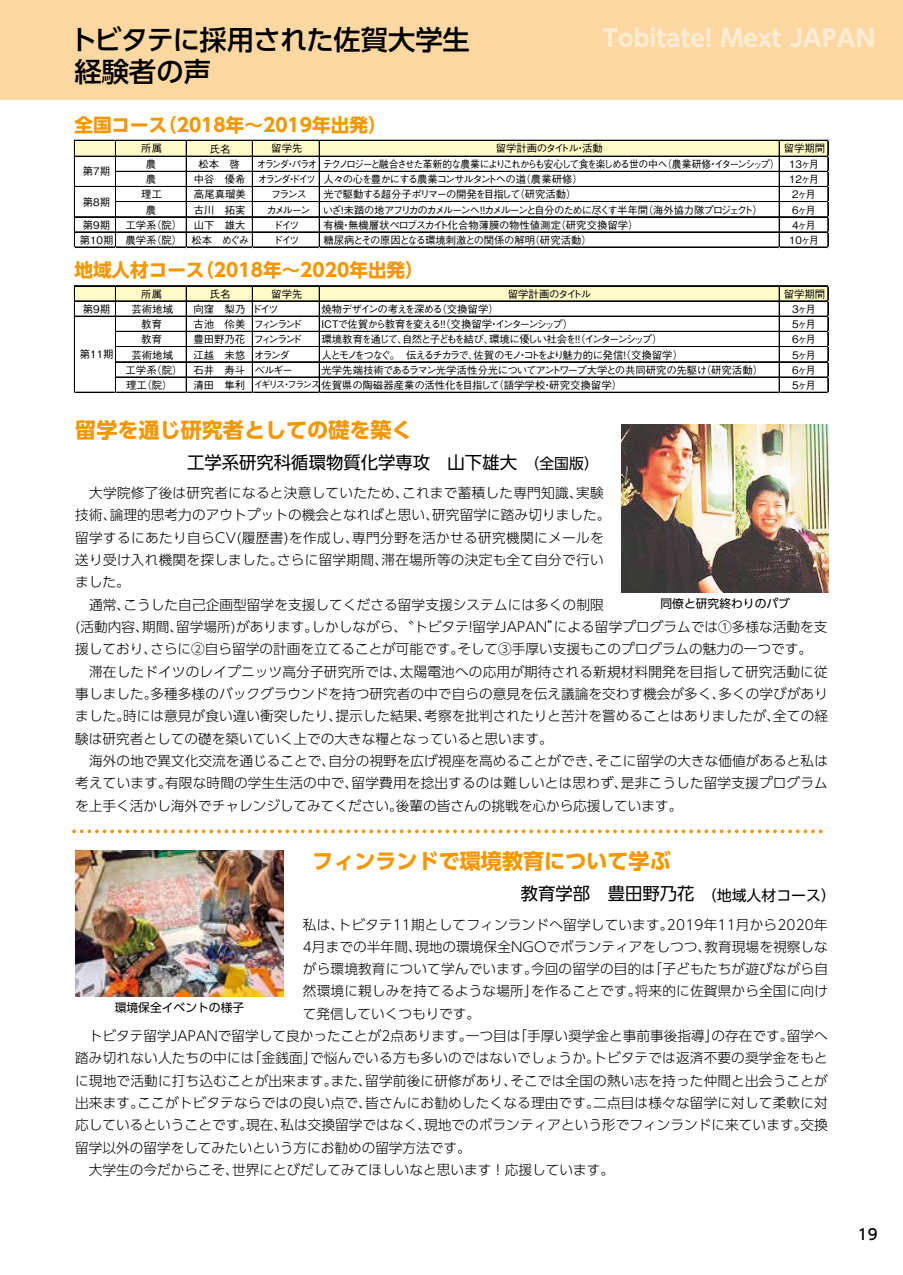
<style>
.page{position:relative;width:903px;height:1275px;background:#fff}
.page>*{position:absolute;margin:0;border:0;box-sizing:border-box;transform-origin:0 0}
.t1{font:500 27.3px/32.2px "UD Shin Go Pro";letter-spacing:-.005em;color:#000}
.t2{font:700 23.62px "UD Shin Go Pro";color:#feecd2}
.t3{font:700 21px "UD Shin Go Pro";color:#f39700}
.t4{font:700 18.55px "UD Shin Go Pro";color:#f39700}
.t5{font:17.32px "UD Shin Go Pro";color:#000}
.t6{font:500 14.88px "UD Shin Go Pro";color:#000}
.t7{font:300 13.65px/22.4px "UD Shin Go Pro";letter-spacing:.005em;color:#000}
.t8{font:11.72px "UD Shin Go Pro";color:#000}
.t9{font:500 10.33px "Gothic BBB Pr 6";letter-spacing:-.08em;color:#000}
.t10{font:500 10.33px "Gothic BBB Pr 6";color:#000}
.t11{font:500 10.33px "Gothic BBB Pr 6";letter-spacing:-.03em;color:#000}
.t12{font:500 10.33px "Gothic BBB Pr 6";letter-spacing:-.145em;color:#000;scale:.9 1}
.t13{font:500 10.33px "Gothic BBB Pr 6";letter-spacing:-.12em;color:#000}
.t14{font:500 10.33px "Gothic BBB Pr 6";letter-spacing:-.145em;color:#000}
.t15{font:500 10.33px "Gothic BBB Pr 6";letter-spacing:-.11em;color:#000}
.t16{font:500 10.33px "Gothic BBB Pr 6";letter-spacing:-.14em;color:#000}
.t17{font:500 10.33px "Gothic BBB Pr 6";letter-spacing:-.115em;color:#000}
.t18{font:500 10.33px "Gothic BBB Pr 6";letter-spacing:-.215em;color:#000}
.t19{font:500 10.33px "Gothic BBB Pr 6";letter-spacing:-.155em;color:#000}
.s1{font-size:9.62px}
.s2{font-size:14.88px}
</style>
<div class="page">
<div style="left:0;top:0;width:903px;height:99px;background:#fbd7a1"></div>
<svg style="left:74px;top:829px;width:749px;height:4px"></svg>
<img style="left:621px;top:424px;width:208px;height:169px">
<img style="left:76px;top:851px;width:207px;height:146px">
<div style="left:75px;top:141px;width:753px;height:15px;background:#fffbc7"></div>
<hr style="left:75px;top:140px;width:753px;height:1px;background:#000">
<hr style="left:75px;top:156px;width:753px;height:1px;background:#000">
<hr style="left:116px;top:171px;width:712px;height:1px;background:#000">
<hr style="left:75px;top:186px;width:753px;height:1px;background:#000">
<hr style="left:116px;top:201px;width:712px;height:1px;background:#000">
<hr style="left:116px;top:202px;width:712px;height:1px;background:#000">
<hr style="left:75px;top:216px;width:753px;height:1px;background:#000">
<hr style="left:75px;top:217px;width:753px;height:1px;background:#000">
<hr style="left:75px;top:232px;width:753px;height:1px;background:#000">
<hr style="left:74px;top:140px;width:1px;height:108px;background:#000">
<hr style="left:115px;top:141px;width:1px;height:107px;background:#000">
<hr style="left:186px;top:141px;width:1px;height:107px;background:#000">
<hr style="left:252px;top:141px;width:1px;height:107px;background:#000">
<hr style="left:319px;top:141px;width:1px;height:107px;background:#000">
<hr style="left:779px;top:141px;width:1px;height:107px;background:#000">
<hr style="left:75px;top:247px;width:753px;height:1px;background:#000">
<hr style="left:827px;top:141px;width:1px;height:107px;background:#000">
<hr style="left:828px;top:141px;width:1px;height:107px;background:#000">
<div style="left:75px;top:286px;width:753px;height:16px;background:#fffbc7"></div>
<hr style="left:75px;top:285px;width:753px;height:1px;background:#000">
<hr style="left:75px;top:286px;width:753px;height:1px;background:#000">
<hr style="left:75px;top:301px;width:753px;height:1px;background:#000">
<hr style="left:75px;top:316px;width:753px;height:1px;background:#000">
<hr style="left:116px;top:331px;width:712px;height:1px;background:#000">
<hr style="left:116px;top:346px;width:712px;height:1px;background:#000">
<hr style="left:116px;top:361px;width:712px;height:1px;background:#000">
<hr style="left:116px;top:362px;width:712px;height:1px;background:#000">
<hr style="left:116px;top:377px;width:712px;height:1px;background:#000">
<hr style="left:74px;top:286px;width:1px;height:107px;background:#000">
<hr style="left:115px;top:286px;width:1px;height:107px;background:#000">
<hr style="left:186px;top:286px;width:1px;height:107px;background:#000">
<hr style="left:252px;top:286px;width:1px;height:107px;background:#000">
<hr style="left:319px;top:286px;width:1px;height:107px;background:#000">
<hr style="left:779px;top:286px;width:1px;height:107px;background:#000">
<hr style="left:75px;top:392px;width:753px;height:1px;background:#000">
<hr style="left:827px;top:286px;width:1px;height:107px;background:#000">
<hr style="left:828px;top:286px;width:1px;height:107px;background:#000">
<p class="t1" style="left:70px;top:22px;width:401px">トビタテに採用された佐賀大学生経験者の声</p>
<p class="t2" style="left:602px;top:19px;width:274px">Tobitate! Mext JAPAN</p>
<p class="t4" style="left:74px;top:109px;width:314px">全国コース（2018年～2019年出発）</p>
<p class="t9" style="left:83px;top:163px;width:29px">第7期</p>
<p class="t9" style="left:83px;top:193px;width:29px">第8期</p>
<p class="t9" style="left:141px;top:140px;width:22px">所属</p>
<p class="t9" style="left:210px;top:141px;width:22px">氏名</p>
<p class="t9" style="left:271px;top:140px;width:33px">留学先</p>
<p class="t11" style="left:496px;top:140px;width:109px">留学計画のタイトル・活動</p>
<p class="t9" style="left:784px;top:140px;width:43px">留学期間</p>
<p class="t9" style="left:146px;top:156px;width:12px">農</p>
<p class="t9" style="left:198px;top:156px;width:43px">松本　啓</p>
<p class="t12" style="left:257px;top:156px;width:626px">オランダ・パラオ テクノロジーと融合させた革新的な農業によりこれからも安心して食を楽しめる世の中へ（農業研修・イターンシップ） 13ヶ月</p>
<p class="t9" style="left:146px;top:171px;width:12px">農</p>
<p class="t15" style="left:194px;top:171px;width:390px">中谷　優希 オランダ・ドイツ 人々の心を豊かにする農業コンサルタントへの道（農業研修）</p>
<p class="t9" style="left:789px;top:171px;width:32px">12ヶ月</p>
<p class="t9" style="left:141px;top:186px;width:22px">理工</p>
<p class="t9" style="left:194px;top:186px;width:53px">高尾真瑠美</p>
<p class="t9" style="left:271px;top:186px;width:37px">フランス</p>
<p class="t9" style="left:323px;top:186px;width:255px">光で駆動する超分子ポリマーの開発を目指して（研究活動）</p>
<p class="t9" style="left:792px;top:186px;width:25px">2ヶ月</p>
<p class="t9" style="left:146px;top:201px;width:12px">農</p>
<p class="t9" style="left:194px;top:201px;width:53px">古川　拓実</p>
<p class="t13" style="left:266px;top:201px;width:498px">カメルーン いざ！未踏の地アフリカのカメルーンへ！！カメルーンと自分のために尽くす半年間（海外協力隊プロジェクト）</p>
<p class="t9" style="left:792px;top:201px;width:25px">6ヶ月</p>
<p class="t9" style="left:83px;top:216px;width:29px">第9期</p>
<p class="t9" style="left:126px;top:216px;width:122px">工学系（院） 山下　雄大</p>
<p class="t9" style="left:273px;top:216px;width:28px">ドイツ</p>
<p class="t10" style="left:323px;top:216px;width:316px">有機・無機層状ペロブスカイト化合物薄膜の物性値測定（研究交換留学）</p>
<p class="t9" style="left:792px;top:216px;width:25px">4ヶ月</p>
<p class="t10" style="left:80px;top:232px;width:171px">第10期 農学系（院） 松本　めぐみ</p>
<p class="t9" style="left:273px;top:232px;width:28px">ドイツ</p>
<p class="t11" style="left:323px;top:232px;width:270px">糖尿病とその原因となる環境刺激との関係の解明（研究活動）</p>
<p class="t9" style="left:789px;top:232px;width:32px">10ヶ月</p>
<p class="t4" style="left:74px;top:255px;width:351px">地域人材コース（2018年～2020年出発）</p>
<p class="t9" style="left:141px;top:285px;width:22px">所属</p>
<p class="t9" style="left:210px;top:285px;width:22px">氏名</p>
<p class="t9" style="left:271px;top:285px;width:33px">留学先</p>
<p class="t9" style="left:508px;top:285px;width:85px">留学計画のタイトル</p>
<p class="t9" style="left:784px;top:285px;width:43px">留学期間</p>
<p class="t9" style="left:83px;top:301px;width:29px">第9期</p>
<p class="t9" style="left:131px;top:301px;width:43px">芸術地域</p>
<p class="t9" style="left:193px;top:301px;width:87px">向窪　梨乃ドイツ</p>
<p class="t9" style="left:321px;top:301px;width:179px">焼物デザインの考えを深める（交換留学）</p>
<p class="t9" style="left:792px;top:301px;width:25px">3ヶ月</p>
<p class="t9" style="left:141px;top:316px;width:22px">教育</p>
<p class="t18" style="left:193px;top:316px;width:111px">古池　伶美 フィンランド</p>
<p class="t17" style="left:321px;top:316px;width:253px">ICTで佐賀から教育を変える！！（交換留学・インターンシップ）</p>
<p class="t9" style="left:792px;top:316px;width:25px">5ヶ月</p>
<p class="t9" style="left:141px;top:331px;width:22px">教育</p>
<p class="t19" style="left:193px;top:331px;width:111px">豊田野乃花 フィンランド</p>
<p class="t16" style="left:321px;top:331px;width:342px">環境教育を通じて、自然と子どもを結び、環境に優しい社会を！！（インターンシップ）</p>
<p class="t9" style="left:792px;top:331px;width:25px">6ヶ月</p>
<p class="t9" style="left:131px;top:346px;width:43px">芸術地域</p>
<p class="t9" style="left:193px;top:346px;width:98px">江越　未悠 オランダ</p>
<p class="t14" style="left:321px;top:346px;width:363px">人とモノをつなぐ。　伝えるチカラで、佐賀のモノ・コトをより魅力的に発信！（交換留学）</p>
<p class="t9" style="left:792px;top:346px;width:25px">5ヶ月</p>
<p class="t10" style="left:126px;top:362px;width:169px">工学系（院） 石井　寿斗 ベルギー</p>
<p class="t11" style="left:321px;top:362px;width:443px">光学先端技術であるラマン光学活性分光についてアントワープ大学との共同研究の先駆け（研究活動）</p>
<p class="t9" style="left:792px;top:362px;width:25px">6ヶ月</p>
<p class="t9" style="left:126px;top:377px;width:48px">理工（院）</p>
<p class="t10" style="left:193px;top:377px;width:430px">清田　隼利 <span class="s1">イギリス・フランス</span>佐賀県の陶磁器産業の活性化を目指して（語学学校・研究交換留学）</p>
<p class="t9" style="left:792px;top:377px;width:25px">5ヶ月</p>
<p class="t9" style="left:80px;top:346px;width:35px">第11期</p>
<p class="t3" style="left:75px;top:412px;width:339px">留学を通じ研究者としての礎を築く</p>
<p class="t5" style="left:187px;top:448px;width:413px">工学系研究科循環物質化学専攻　山下雄大<span class="s2">　（全国版）</span></p>
<p class="t7" style="left:75px;top:481px;width:754px">　大学院修了後は研究者になると決意していたため、これまで蓄積した専門知識、実験<br>技術、論理的思考力のアウトプットの機会となればと思い、研究留学に踏み切りました。<br>留学するにあたり自らCV(履歴書)を作成し、専門分野を活かせる研究機関にメールを<br>送り受け入れ機関を探しました。さらに留学期間、滞在場所等の決定も全て自分で行い<br>ました。<br>　通常、こうした自己企画型留学を支援してくださる留学支援システムには多くの制限<br>(活動内容、期間、留学場所)があります。しかしながら、〝トビタテ!留学JAPAN”による留学プログラムでは①多様な活動を支援しており、さらに②自ら留学の計画を立てることが可能です。そして③手厚い支援もこのプログラムの魅力の一つです。　滞在したドイツのレイプニッツ高分子研究所では、太陽電池への応用が期待される新規材料開発を目指して研究活動に従事しました。多種多様のバックグラウンドを持つ研究者の中で自らの意見を伝え議論を交わす機会が多く、多くの学びがありました。時には意見が食い違い衝突したり、提示した結果、考察を批判されたりと苦汁を嘗めることはありましたが、全ての経験は研究者としての礎を築いていく上での大きな糧となっていると思います。<br>　海外の地で異文化交流を通じることで、自分の視野を広げ視座を高めることができ、そこに留学の大きな価値があると私は考えています。有限な時間の学生生活の中で、留学費用を捻出するのは難しいとは思わず、是非こうした留学支援プログラムを上手く活かし海外でチャレンジしてみてください。後輩の皆さんの挑戦を心から応援しています。</p>
<p class="t8" style="left:660px;top:594px;width:131px">同僚と研究終わりのパブ</p>
<p class="t3" style="left:312px;top:844px;width:360px">フィンランドで環境教育について学ぶ</p>
<p class="t5" style="left:521px;top:880px;width:316px">教育学部　豊田野乃花<span class="s2">　（地域人材コース）</span></p>
<p class="t7" style="left:303px;top:913px;width:526px">私は、トビタテ11期としてフィンランドへ留学しています。2019年11月から2020年</p>
<p class="t7" style="left:303px;top:935px;width:526px">4月までの半年間、現地の環境保全NGOでボランティアをしつつ、教育現場を視察しな</p>
<p class="t7" style="left:303px;top:957px;width:527px">がら環境教育について学んでいます。今回の留学の目的は「子どもたちが遊びながら自</p>
<p class="t7" style="left:303px;top:980px;width:527px">然環境に親しみを持てるような場所」を作ることです。将来的に佐賀県から全国に向け</p>
<p class="t7" style="left:303px;top:1002px;width:179px">て発信していくつもりです。</p>
<p class="t7" style="left:75px;top:1024px;width:754px">　トビタテ留学JAPANで留学して良かったことが2点あります。一つ目は「手厚い奨学金と事前事後指導」の存在です。留学へ</p>
<p class="t7" style="left:75px;top:1046px;width:754px">踏み切れない人たちの中には「金銭面」で悩んでいる方も多いのではないでしょうか。トビタテでは返済不要の奨学金をもと</p>
<p class="t7" style="left:75px;top:1069px;width:754px">に現地で活動に打ち込むことが出来ます。また、留学前後に研修があり、そこでは全国の熱い志を持った仲間と出会うことが</p>
<p class="t7" style="left:75px;top:1091px;width:754px">出来ます。ここがトビタテならではの良い点で、皆さんにお勧めしたくなる理由です。二点目は様々な留学に対して柔軟に対</p>
<p class="t7" style="left:75px;top:1113px;width:754px">応しているということです。現在、私は交換留学ではなく、現地でのボランティアという形でフィンランドに来ています。交換</p>
<p class="t7" style="left:75px;top:1136px;width:397px">留学以外の留学をしてみたいという方にお勧めの留学方法です。</p>
<p class="t7" style="left:75px;top:1158px;width:540px">　大学生の今だからこそ、世界にとびだしてみてほしいなと思います！応援しています。</p>
<p class="t8" style="left:115px;top:998px;width:131px">環境保全イベントの様子</p>
<p class="t6" style="left:858px;top:1222px;width:21px">19</p>
</div>
